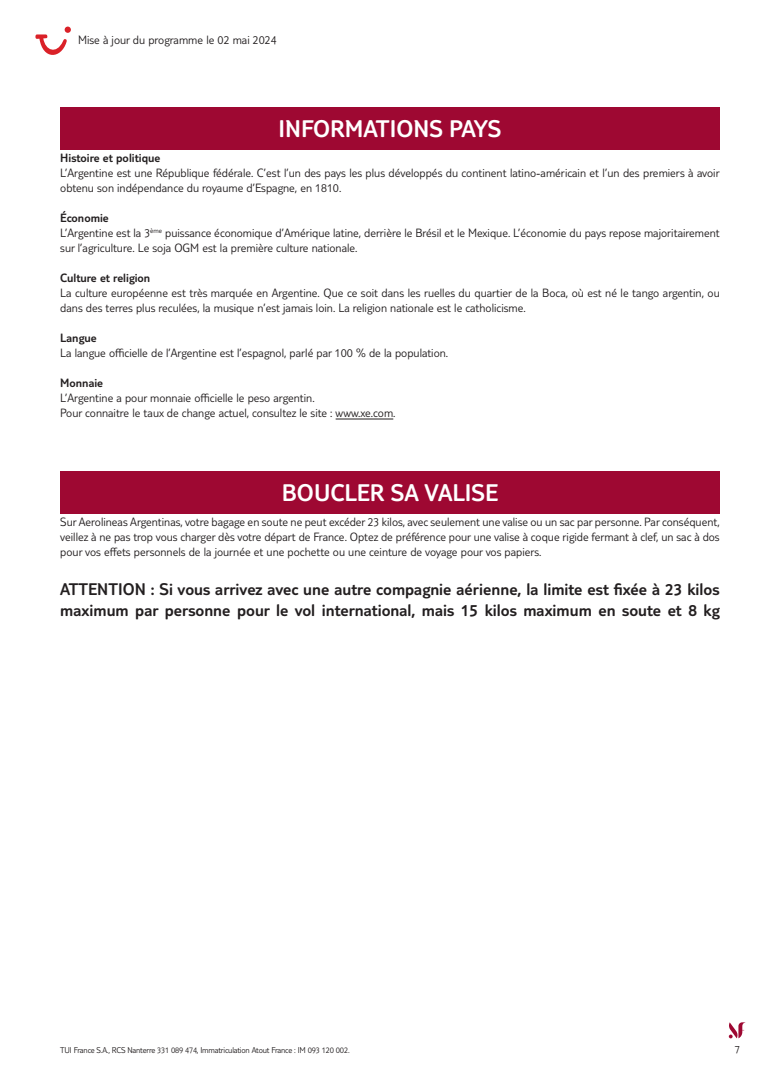
<style>
.page{position:relative;width:780px;height:1088px;background:#fff}
.page>*{position:absolute;margin:0;border:0;box-sizing:border-box;transform-origin:0 0}
.t1{font:300 25px "TUI Type";color:#fff}
.t2{font:300 17.5px/21px "TUI Type";color:#231f20}
.t3{font:300 12.5px/15px "TUI Type";color:#231f20}
.t4{font:300 12.5px "TUI Type";color:#231f20}
.t5{font:300 11.25px "TUI Type";color:#231f20}
.t6{font:300 8.75px "TUI Type";letter-spacing:-.02em;color:#231f20}
.s1{font-style:inherit}
</style>
<div class="page">
<svg style="left:728px;top:1022px;width:18px;height:16px"></svg>
<hr style="left:335px;top:419px;width:58px;height:1px;background:#231f20">
<div style="left:60px;top:108px;width:659px;height:42px;background:#9e0832"></div>
<div style="left:60px;top:471px;width:659px;height:43px;background:#9e0832"></div>
<svg style="left:35px;top:27px;width:36px;height:28px"></svg>
<p class="t3" style="left:78px;top:32px;width:200px">Mise à jour du programme le 02 mai 2024</p>
<h1 class="t1" style="left:278px;top:115px;width:225px">INFORMATIONS PAYS</h1>
<p class="t4" style="left:60px;top:151px;width:102px">Histoire et politique</p>
<p class="t3" style="left:60px;top:165px;width:661px">L’Argentine est une République fédérale. C’est l’un des pays les plus développés du continent latino-américain et l’un des premiers à avoir obtenu son indépendance du royaume d’Espagne, en 1810.</p>
<p class="t3" style="left:60px;top:210px;width:661px"><span class="s1">Économie<br></span>L’Argentine est la 3<sup>ème</sup> puissance économique d’Amérique latine, derrière le Brésil et le Mexique. L’économie du pays repose majoritairement sur l’agriculture. Le soja OGM est la première culture nationale.</p>
<p class="t4" style="left:60px;top:271px;width:92px">Culture et religion</p>
<p class="t3" style="left:60px;top:285px;width:661px">La culture européenne est très marquée en Argentine. Que ce soit dans les ruelles du quartier de la Boca, où est né le tango argentin, ou dans des terres plus reculées, la musique n’est jamais loin. La religion nationale est le catholicisme.</p>
<p class="t4" style="left:60px;top:331px;width:38px">Langue</p>
<p class="t3" style="left:60px;top:345px;width:389px">La langue officielle de l’Argentine est l’espagnol, parlé par 100 % de la population.</p>
<p class="t4" style="left:60px;top:376px;width:44px">Monnaie</p>
<p class="t3" style="left:60px;top:390px;width:337px">L’Argentine a pour monnaie officielle le peso argentin.<br>Pour connaitre le taux de change actuel, consultez le site : www.xe.com.</p>
<h1 class="t1" style="left:282px;top:478px;width:218px">BOUCLER SA VALISE</h1>
<p class="t3" style="left:60px;top:514px;width:661px;text-align:justify">Sur Aerolineas Argentinas, votre bagage en soute ne peut excéder 23 kilos, avec seulement une valise ou un sac par personne. Par conséquent, veillez à ne pas trop vous charger dès votre départ de France. Optez de préférence pour une valise à coque rigide fermant à clef, un sac à dos pour vos effets personnels de la journée et une pochette ou une ceinture de voyage pour vos papiers.</p>
<h2 class="t2" style="left:60px;top:579px;width:661px">ATTENTION : Si vous arrivez avec une autre compagnie aérienne, la limite est fixée à 23 kilos maximum par personne pour le vol international, mais 15 kilos maximum en soute et 8 kg</h2>
<p class="t6" style="left:60px;top:1045px;width:291px">TUI France S.A., RCS Nanterre 331 089 474, Immatriculation Atout France : IM 093 120 002.</p>
<p class="t5" style="left:734px;top:1042px;width:7px">7</p>
</div>
